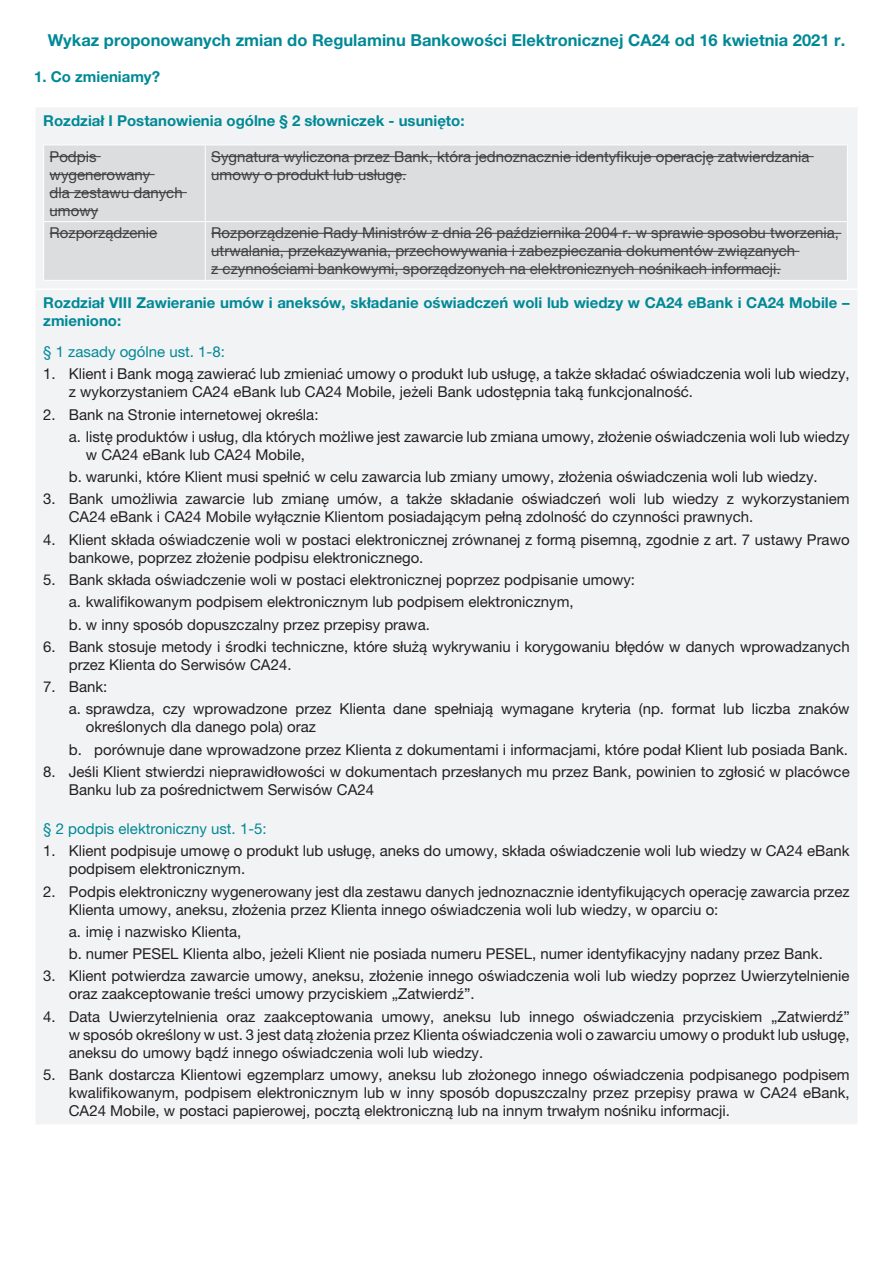
<style>
.page{position:relative;width:893px;height:1263px;background:#fff}
.page>*{position:absolute;margin:0;border:0;box-sizing:border-box;transform-origin:0 0}
.t1{font:700 16.5px "Helvetica Neue LT Pro";color:#008996}
.t2{font:15px/18px "Helvetica Neue LT Pro";color:#231f20}
.t3{font:15px/18px "Helvetica Neue LT Pro";color:#3e3e3f}
.t4{font:700 15px/18px "Helvetica Neue LT Pro";color:#008996}
.t5{font:15px "Helvetica Neue LT Pro";color:#008996}
</style>
<div class="page">
<div style="left:36px;top:108px;width:821px;height:1016px;background:#f2f3f4"></div>
<hr style="left:34px;top:288px;width:825px;height:2px;background:#fff">
<div style="left:44px;top:146px;width:803px;height:134px;background:#dcdddf"></div>
<hr style="left:43px;top:145px;width:162px;height:1px;background:#fff">
<hr style="left:43px;top:145px;width:1px;height:76px;background:#fff">
<hr style="left:205px;top:145px;width:643px;height:1px;background:#fff">
<hr style="left:205px;top:145px;width:1px;height:76px;background:#fff">
<hr style="left:847px;top:145px;width:1px;height:76px;background:#fff">
<hr style="left:43px;top:221px;width:162px;height:1px;background:#fff">
<hr style="left:43px;top:222px;width:1px;height:58px;background:#fff">
<hr style="left:205px;top:221px;width:643px;height:1px;background:#fff">
<hr style="left:205px;top:222px;width:1px;height:58px;background:#fff">
<hr style="left:847px;top:222px;width:1px;height:58px;background:#fff">
<hr style="left:43px;top:280px;width:162px;height:1px;background:#fff">
<hr style="left:205px;top:280px;width:643px;height:1px;background:#fff">
<hr style="left:50px;top:156px;width:51px;height:1px;background:#3e3e3f">
<hr style="left:50px;top:174px;width:105px;height:1px;background:#3e3e3f">
<hr style="left:50px;top:192px;width:137px;height:1px;background:#3e3e3f">
<hr style="left:50px;top:210px;width:48px;height:1px;background:#3e3e3f">
<hr style="left:211px;top:156px;width:603px;height:1px;background:#3e3e3f">
<hr style="left:211px;top:174px;width:195px;height:1px;background:#3e3e3f">
<hr style="left:50px;top:233px;width:107px;height:1px;background:#3e3e3f">
<hr style="left:211px;top:233px;width:630px;height:1px;background:#3e3e3f">
<hr style="left:211px;top:251px;width:588px;height:1px;background:#3e3e3f">
<hr style="left:211px;top:269px;width:570px;height:1px;background:#3e3e3f">
<p class="t1" style="left:48px;top:30px;width:799px">Wykaz proponowanych zmian do Regulaminu Bankowości Elektronicznej CA24 od 16 kwietnia 2021 r.</p>
<p class="t4" style="left:34px;top:67px;width:128px">1. Co zmieniamy?</p>
<p class="t4" style="left:43px;top:111px;width:423px">Rozdział I Postanowienia ogólne § 2 słowniczek - usunięto:</p>
<p class="t3" style="left:50px;top:147px;width:135px">Podpis wygenerowany<br>dla zestawu danych umowy</p>
<p class="t3" style="left:211px;top:147px;width:600px">Sygnatura wyliczona przez Bank, która jednoznacznie identyfikuje operację zatwierdzania umowy o produkt lub usługę.</p>
<p class="t3" style="left:50px;top:224px;width:109px">Rozporządzenie</p>
<p class="t3" style="left:211px;top:224px;width:629px">Rozporządzenie Rady Ministrów z dnia 26 października 2004 r. w sprawie sposobu tworzenia, utrwalania, przekazywania, przechowywania i zabezpieczania dokumentów związanych<br>z czynnościami bankowymi, sporządzonych na elektronicznych nośnikach informacji.</p>
<p class="t4" style="left:43px;top:294px;width:808px">Rozdział VIII Zawieranie umów i aneksów, składanie oświadczeń woli lub wiedzy w CA24 eBank i CA24 Mobile – zmieniono:</p>
<p class="t5" style="left:43px;top:343px;width:183px">§ 1 zasady ogólne ust. 1-8:</p>
<p class="t2" style="left:69px;top:365px;width:782px;text-indent:-26px">1. Klient i Bank mogą zawierać lub zmieniać umowy o produkt lub usługę, a także składać oświadczenia woli lub wiedzy, z wykorzystaniem CA24 eBank lub CA24 Mobile, jeżeli Bank udostępnia taką funkcjonalność.</p>
<p class="t2" style="left:43px;top:405px;width:277px">2. Bank na Stronie internetowej określa:</p>
<p class="t2" style="left:86px;top:427px;width:765px;text-indent:-17px">a. listę produktów i usług, dla których możliwe jest zawarcie lub zmiana umowy, złożenie oświadczenia woli lub wiedzy w CA24 eBank lub CA24 Mobile,</p>
<p class="t2" style="left:69px;top:468px;width:750px">b. warunki, które Klient musi spełnić w celu zawarcia lub zmiany umowy, złożenia oświadczenia woli lub wiedzy.</p>
<p class="t2" style="left:69px;top:490px;width:782px;text-indent:-26px">3. Bank umożliwia zawarcie lub zmianę umów, a także składanie oświadczeń woli lub wiedzy z wykorzystaniem<br>CA24 eBank i CA24 Mobile wyłącznie Klientom posiadającym pełną zdolność do czynności prawnych.</p>
<p class="t2" style="left:69px;top:530px;width:782px;text-indent:-26px">4. Klient składa oświadczenie woli w postaci elektronicznej zrównanej z formą pisemną, zgodnie z art. 7 ustawy Prawo bankowe, poprzez złożenie podpisu elektronicznego.</p>
<p class="t2" style="left:43px;top:570px;width:593px">5. Bank składa oświadczenie woli w postaci elektronicznej poprzez podpisanie umowy:</p>
<p class="t2" style="left:69px;top:593px;width:506px">a. kwalifikowanym podpisem elektronicznym lub podpisem elektronicznym,</p>
<p class="t2" style="left:69px;top:615px;width:363px">b. w inny sposób dopuszczalny przez przepisy prawa.</p>
<p class="t2" style="left:69px;top:637px;width:782px;text-indent:-26px">6. Bank stosuje metody i środki techniczne, które służą wykrywaniu i korygowaniu błędów w danych wprowadzanych przez Klienta do Serwisów CA24.</p>
<p class="t2" style="left:43px;top:677px;width:66px">7. Bank:</p>
<p class="t2" style="left:86px;top:700px;width:765px;text-indent:-17px">a. sprawdza, czy wprowadzone przez Klienta dane spełniają wymagane kryteria (np. format lub liczba znaków określonych dla danego pola) oraz</p>
<p class="t2" style="left:69px;top:740px;width:781px">b. porównuje dane wprowadzone przez Klienta z dokumentami i informacjami, które podał Klient lub posiada Bank.</p>
<p class="t2" style="left:69px;top:762px;width:782px;text-indent:-26px">8. Jeśli Klient stwierdzi nieprawidłowości w dokumentach przesłanych mu przez Bank, powinien to zgłosić w placówce<br>Banku lub za pośrednictwem Serwisów CA24</p>
<p class="t5" style="left:43px;top:820px;width:225px">§ 2 podpis elektroniczny ust. 1-5:</p>
<p class="t2" style="left:69px;top:842px;width:782px;text-indent:-26px">1. Klient podpisuje umowę o produkt lub usługę, aneks do umowy, składa oświadczenie woli lub wiedzy w CA24 eBank podpisem elektronicznym.</p>
<p class="t2" style="left:69px;top:882px;width:782px;text-indent:-26px">2. Podpis elektroniczny wygenerowany jest dla zestawu danych jednoznacznie identyfikujących operację zawarcia przez<br>Klienta umowy, aneksu, złożenia przez Klienta innego oświadczenia woli lub wiedzy, w oparciu o:</p>
<p class="t2" style="left:69px;top:922px;width:174px">a. imię i nazwisko Klienta,</p>
<p class="t2" style="left:69px;top:944px;width:756px">b. numer PESEL Klienta albo, jeżeli Klient nie posiada numeru PESEL, numer identyfikacyjny nadany przez Bank.</p>
<p class="t2" style="left:69px;top:967px;width:782px;text-indent:-26px">3. Klient potwierdza zawarcie umowy, aneksu, złożenie innego oświadczenia woli lub wiedzy poprzez Uwierzytelnienie oraz zaakceptowanie treści umowy przyciskiem „Zatwierdź”.</p>
<p class="t2" style="left:69px;top:1007px;width:782px;text-align:justify;text-indent:-26px">4. Data Uwierzytelnienia oraz zaakceptowania umowy, aneksu lub innego oświadczenia przyciskiem „Zatwierdź” w sposób określony w ust. 3 jest datą złożenia przez Klienta oświadczenia woli o zawarciu umowy o produkt lub usługę, aneksu do umowy bądź innego oświadczenia woli lub wiedzy.</p>
<p class="t2" style="left:69px;top:1065px;width:782px;text-align:justify;text-indent:-26px">5. Bank dostarcza Klientowi egzemplarz umowy, aneksu lub złożonego innego oświadczenia podpisanego podpisem kwalifikowanym, podpisem elektronicznym lub w inny sposób dopuszczalny przez przepisy prawa w CA24 eBank, CA24 Mobile, w postaci papierowej, pocztą elektroniczną lub na innym trwałym nośniku informacji.</p>
</div>
